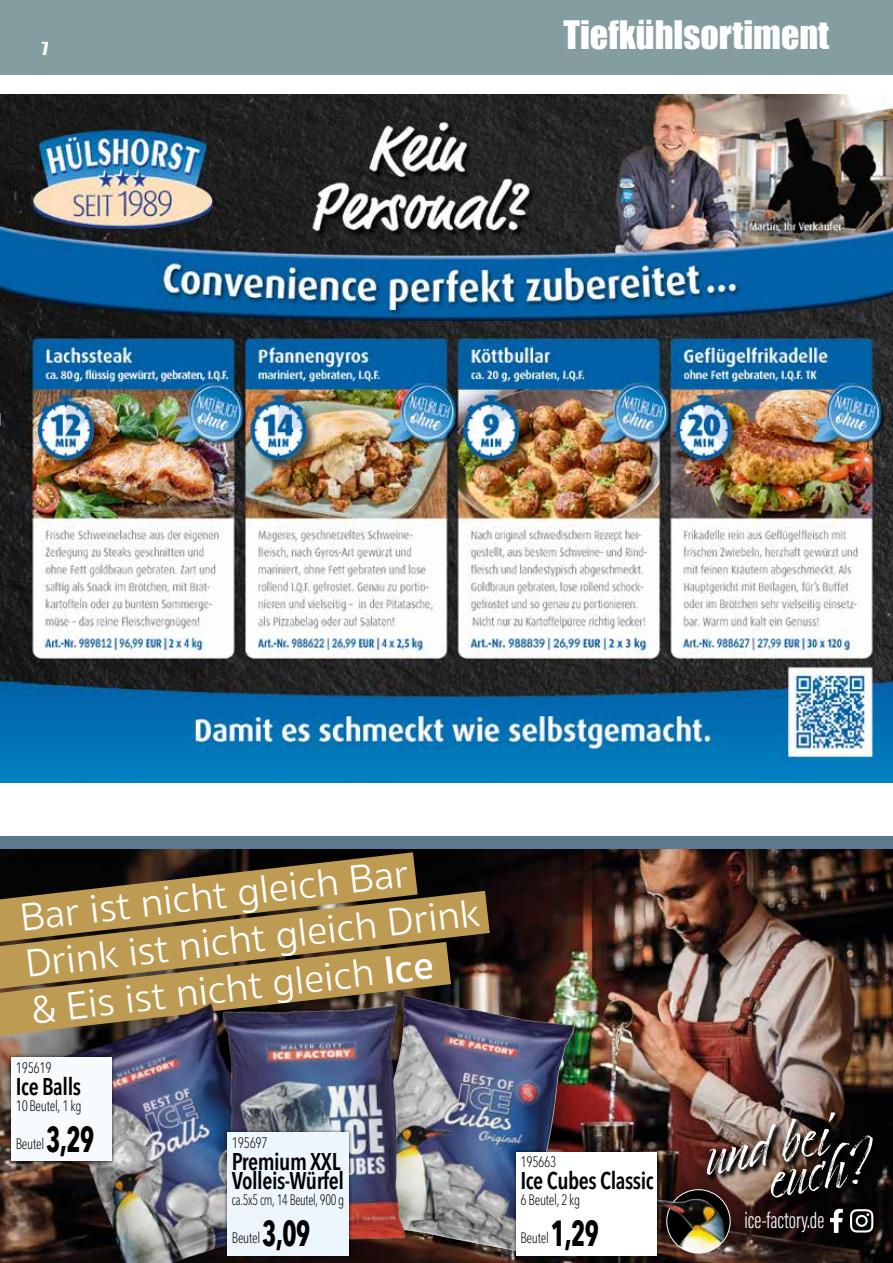
<style>
.page{position:relative;width:893px;height:1263px;background:#fff}
.page>*{position:absolute;margin:0;border:0;box-sizing:border-box;transform-origin:0 0}
.t1{font:49.65px "Timberline";color:#fff}
.t2{font:300 40.2px/47px "Sukhumvit Set";color:#fff}
.t3{font:36px "Impact";color:#fff}
.t4{font:700 condensed 36px "Avenir Next";color:#000;scale:.75 1}
.t5{font:600 condensed 24px/19px "Avenir Next LT Pro";letter-spacing:-.02em;color:#000;scale:.93 1}
.t6{font:300 23.25px "Acumin Pro Extra Cond";color:#fff}
.t7{font:16.5px "Impact";color:#fff}
.t8{font:300 condensed 15px "Avenir Next LT Pro";letter-spacing:-.02em;color:#000;scale:.9 1}
.t9{font:300 condensed 15px "Avenir Next LT Pro";letter-spacing:-.02em;color:#000;scale:.83 1}
.s1{font-weight:600}
</style>
<div class="page">
<img style="left:0;top:848px;width:893px;height:415px">
<img style="left:667px;top:1190px;width:63px;height:63px;border-radius:32px">
<img style="left:660px;top:1182px;width:50px;height:54px">
<svg style="left:830px;top:1209px;width:13px;height:24px"></svg>
<svg style="left:850px;top:1209px;width:23px;height:23px"></svg>
<svg style="left:451px;top:891px;width:39px;height:98px;background:#6b5637"></svg>
<svg style="left:0;top:852px;width:451px;height:183px;background:#927741"></svg>
<img style="left:2px;top:979px;width:333px;height:284px">
<img style="left:178px;top:989px;width:273px;height:273px">
<svg style="left:705px;top:1111px;width:176px;height:95px;background:#3f322d"></svg>
<div style="left:8px;top:1054px;width:107px;height:110px;background:#000;opacity:.75"></div>
<div style="left:12px;top:1058px;width:100px;height:103px;background:#f8fbfe"></div>
<img style="left:0;top:95px;width:893px;height:688px">
<div style="left:0;top:836px;width:893px;height:12px;background:#5b798f"></div>
<svg style="left:0;top:302px;width:2px;height:137px"></svg>
<div style="left:513px;top:1149px;width:147px;height:110px;background:#000;opacity:.75"></div>
<div style="left:516px;top:1152px;width:141px;height:104px;background:#feffff"></div>
<div style="left:224px;top:1129px;width:129px;height:130px;background:#000;opacity:.75"></div>
<div style="left:228px;top:1133px;width:121px;height:123px;background:#eef6fd"></div>
<div style="left:0;top:0;width:893px;height:74px;background:#849da1"></div>
<p class="t7" style="left:42px;top:35px;width:8px">7</p>
<p class="t3" style="left:563px;top:7px;width:267px">Tiefkühlsortiment</p>
<p class="t2" style="left:17px;top:897px;width:459px;rotate:-7deg">Bar ist nicht gleich Bar<br>Drink ist nicht gleich Drink &amp; Eis ist nicht gleich <span class="s1">Ice</span></p>
<p class="t8" style="left:16px;top:1058px;width:41px">195619</p>
<p class="t5" style="left:16px;top:1077px;width:72px">Ice Balls</p>
<p class="t8" style="left:16px;top:1096px;width:75px">10 Beutel, 1 kg</p>
<p class="t8" style="left:16px;top:1135px;width:33px">Beutel</p>
<p class="t4" style="left:46px;top:1117px;width:66px">3,29</p>
<p class="t8" style="left:232px;top:1133px;width:41px">195697</p>
<p class="t5" style="left:232px;top:1152px;width:122px">Premium XXL<br>Volleis-Würfel</p>
<p class="t9" style="left:232px;top:1190px;width:137px">ca.5x5 cm, 14 Beutel, 900 g</p>
<p class="t8" style="left:232px;top:1229px;width:33px">Beutel</p>
<p class="t4" style="left:262px;top:1211px;width:66px">3,09</p>
<p class="t8" style="left:520px;top:1153px;width:41px">195663</p>
<p class="t5" style="left:520px;top:1171px;width:145px">Ice Cubes Classic</p>
<p class="t8" style="left:520px;top:1191px;width:68px">6 Beutel, 2 kg</p>
<p class="t8" style="left:520px;top:1229px;width:33px">Beutel</p>
<p class="t4" style="left:551px;top:1211px;width:66px">1,29</p>
<p class="t1" style="left:700px;top:1129px;width:127px;rotate:-10deg">und bei</p>
<p class="t1" style="left:765px;top:1152px;width:107px;rotate:-10deg">euch?</p>
<p class="t6" style="left:744px;top:1206px;width:81px">ice-factory.de</p>
</div>
